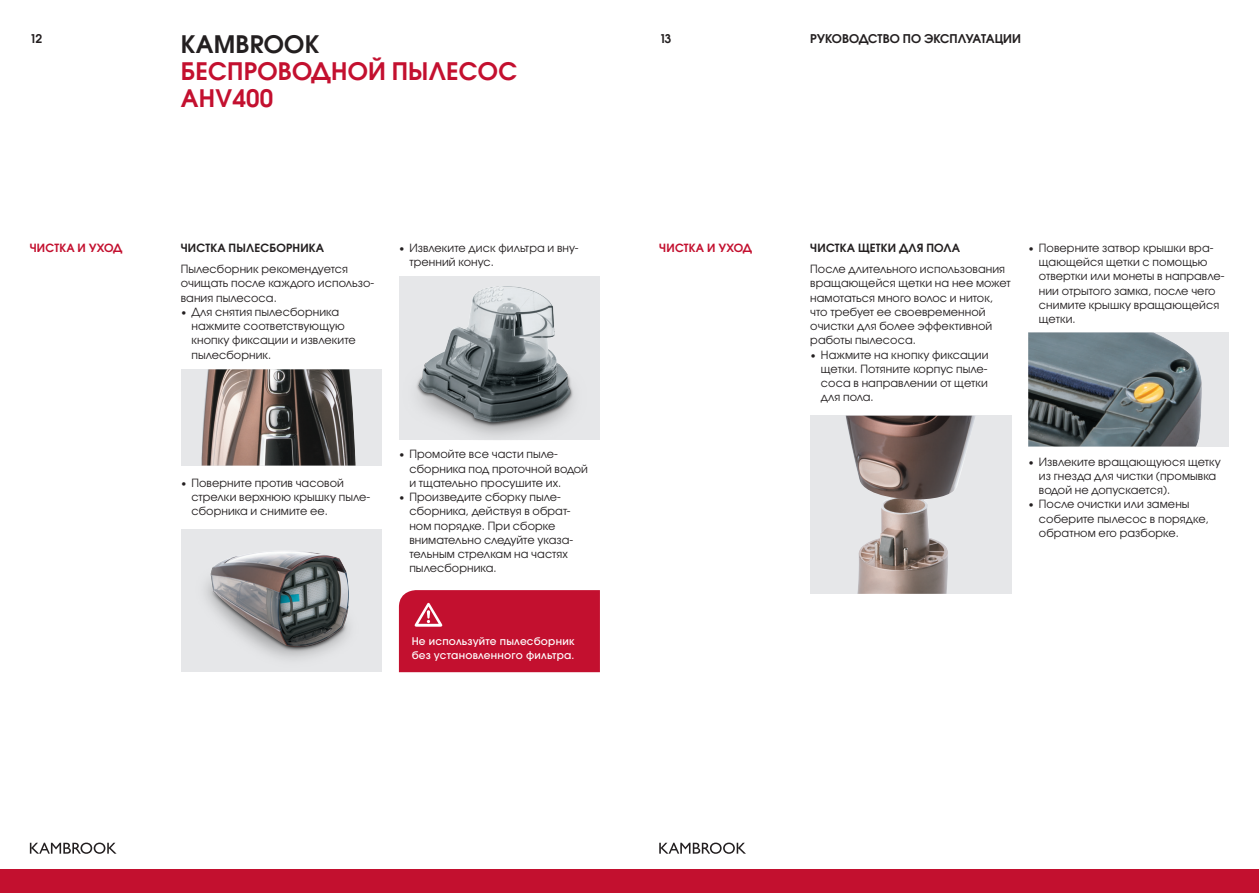
<style>
.page{position:relative;width:1259px;height:893px;background:#fff}
.page>*{position:absolute;margin:0;border:0;box-sizing:border-box;transform-origin:0 0}
.t1{font:24px/27px "Avant Garde Gothic ITC Dm";letter-spacing:.01em;color:#c3102f}
.t2{font:24px "Avant Garde Gothic ITC Dm";letter-spacing:.01em;color:#231f20}
.t3{font:12px "Avant Garde Gothic ITC Dm";letter-spacing:.01em;color:#231f20}
.t4{font:11.25px/14.2px "Avant Garde Gothic ITC";letter-spacing:.005em;color:#231f20}
.t5{font:11.25px "Avant Garde Gothic ITC Dm";letter-spacing:.015em;color:#231f20}
.t6{font:11.25px "Avant Garde Gothic ITC Dm";letter-spacing:.015em;color:#c3102f}
.t7{font:500 10.5px/14.2px "Avant Garde Gothic ITC";letter-spacing:.02em;color:#fff}
.s1{font-weight:500;font-size:9.6px}
</style>
<div class="page">
<div style="left:0;top:869px;width:1259px;height:24px;background:#c3102f"></div>
<svg style="left:30px;top:843px;width:87px;height:11px"></svg>
<svg style="left:659px;top:843px;width:87px;height:11px"></svg>
<div style="left:399px;top:590px;width:201px;height:82px;background:#c3102f"></div>
<div style="left:1028px;top:332px;width:201px;height:114px;background:#e6e7e9"></div>
<img style="left:1028px;top:332px;width:174px;height:114px">
<div style="left:181px;top:530px;width:201px;height:142px;background:#e6e7e9"></div>
<img style="left:205px;top:551px;width:144px;height:108px">
<img style="left:399px;top:276px;width:201px;height:164px">
<div style="left:181px;top:369px;width:201px;height:97px;background:#e6e7e9"></div>
<img style="left:201px;top:369px;width:155px;height:97px">
<div style="left:810px;top:416px;width:201px;height:178px;background:#e6e7e9"></div>
<img style="left:857px;top:500px;width:91px;height:94px">
<img style="left:845px;top:416px;width:130px;height:84px">
<p class="t3" style="left:30px;top:31px;width:14px">12</p>
<p class="t3" style="left:659px;top:31px;width:13px">13</p>
<h1 class="t2" style="left:181px;top:29px;width:140px">KAMBROOK</h1>
<h1 class="t1" style="left:181px;top:57px;width:338px">БЕСПРОВОДНОЙ ПЫЛЕСОС<br>AHV400</h1>
<p class="t3" style="left:810px;top:31px;width:212px">РУКОВОДСТВО ПО ЭКСПЛУАТАЦИИ</p>
<p class="t6" style="left:30px;top:240px;width:94px">ЧИСТКА И УХОД</p>
<p class="t6" style="left:659px;top:240px;width:94px">ЧИСТКА И УХОД</p>
<p class="t5" style="left:810px;top:240px;width:151px">ЧИСТКА ЩЕТКИ ДЛЯ ПОЛА</p>
<p class="t4" style="left:810px;top:262px;width:202px">После длительного использования вращающейся щетки на нее может намотаться много волос и ниток, что требует ее своевременной очистки для более эффективной работы пылесоса.</p>
<p class="t4" style="left:821px;top:347px;width:169px;text-align:justify;text-indent:-11px"><span class="s1">•</span> Нажмите на кнопку фиксации щетки. Потяните корпус пыле&shy;соса в направлении от щетки для пола.</p>
<p class="t5" style="left:181px;top:240px;width:145px">ЧИСТКА ПЫЛЕСБОРНИКА</p>
<p class="t4" style="left:181px;top:262px;width:195px">Пылесборник рекомендуется очищать после каждого использо&shy;вания пылесоса.</p>
<p class="t4" style="left:191px;top:305px;width:166px;text-indent:-11px"><span class="s1">•</span> Для снятия пылесборника нажмите соответствующую кнопку фиксации и извлеките пылесборник.</p>
<p class="t4" style="left:409px;top:240px;width:171px;text-indent:-11px"><span class="s1">•</span> Извлеките диск фильтра и вну&shy;тренний конус.</p>
<p class="t4" style="left:1039px;top:240px;width:187px;text-indent:-11px"><span class="s1">•</span> Поверните затвор крышки вра&shy;щающейся щетки с помощью отвертки или монеты в направле&shy;нии отрытого замка, после чего снимите крышку вращающейся щетки.</p>
<p class="t4" style="left:191px;top:476px;width:180px;text-indent:-11px"><span class="s1">•</span> Поверните против часовой стрелки верхнюю крышку пыле&shy;сборника и снимите ее.</p>
<p class="t4" style="left:409px;top:447px;width:180px;text-indent:-11px"><span class="s1">•</span> Промойте все части пыле&shy;сборника под проточной водой и тщательно просушите их.</p>
<p class="t4" style="left:409px;top:490px;width:165px;text-indent:-11px"><span class="s1">•</span> Произведите сборку пыле&shy;сборника, действуя в обрат&shy;ном порядке. При сборке внимательно следуйте указа&shy;тельным стрелкам на частях пылесборника.</p>
<p class="t4" style="left:1039px;top:454px;width:184px;text-indent:-11px"><span class="s1">•</span> Извлеките вращающуюся щетку из гнезда для чистки (промывка водой не допускается).</p>
<p class="t4" style="left:1039px;top:497px;width:171px;text-indent:-11px"><span class="s1">•</span> После очистки или замены соберите пылесос в порядке, обратном его разборке.</p>
<p class="t7" style="left:412px;top:634px;width:165px">Не используйте пылесборник без установленного фильтра.</p>
</div>
